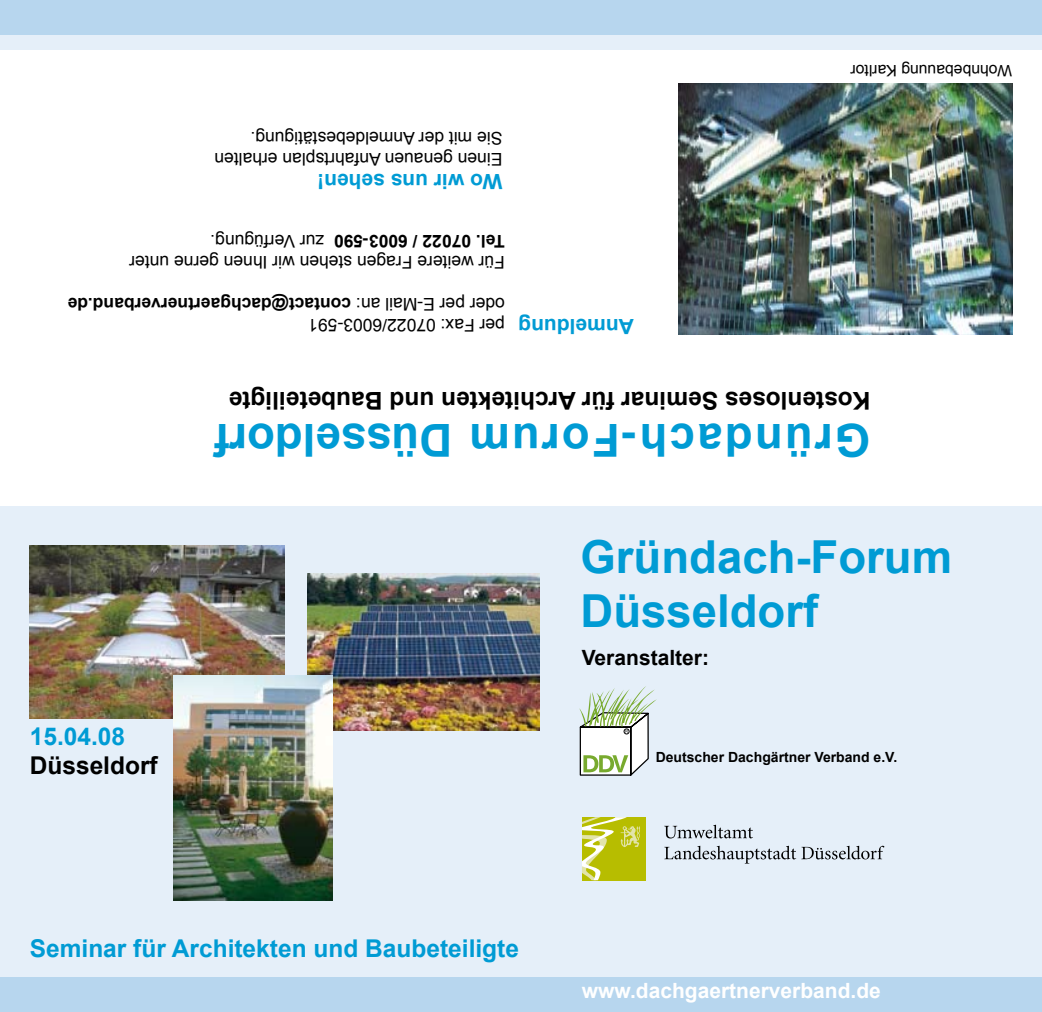
<style>
.page{position:relative;width:1042px;height:1012px;background:#fff}
.page>*{position:absolute;margin:0;border:0;box-sizing:border-box;transform-origin:0 0}
.t1{font:700 45.5px/54.6px "Arial";color:#009bd4}
.t2{font:700 45.5px "Arial";letter-spacing:.05em;color:#009bd4}
.t3{font:700 24.5px "Arial";color:#000}
.t4{font:700 24.5px "Arial";color:#009bd4}
.t5{font:700 21px "Arial";color:#fff}
.t6{font:700 21px "Arial";color:#009bd4}
.t7{font:700 21px "Arial";color:#000}
.t8{font:17.5px/21px "Arial";color:#000}
.t9{font:700 17.5px "Arial";color:#000}
.t10{font:15.75px "Arial";color:#000}
.t11{font:700 14px "Arial";color:#000}
.s1{font-weight:400}
</style>
<div class="page">
<div style="left:0;top:506px;width:1042px;height:506px;background:#e5eff9"></div>
<div style="left:0;top:977px;width:1042px;height:35px;background:#b7d6ee"></div>
<svg style="left:579px;top:686px;width:78px;height:90px"></svg>
<img style="left:308px;top:574px;width:231px;height:156px">
<svg style="left:664px;top:846px;width:220px;height:18px"></svg>
<svg style="left:664px;top:825px;width:89px;height:13px"></svg>
<div style="left:582px;top:817px;width:63px;height:63px;background:#b7bd00"></div>
<svg style="left:582px;top:817px;width:58px;height:63px"></svg>
<div style="left:0;top:35px;width:1042px;height:15px;background:#e5eff9"></div>
<div style="left:0;top:0;width:1042px;height:35px;background:#b7d6ee"></div>
<img style="left:678px;top:83px;width:334px;height:252px">
<img style="left:30px;top:546px;width:254px;height:173px">
<img style="left:174px;top:675px;width:158px;height:226px">
<p class="t8" style="left:502px;top:170px;width:289px;rotate:-180deg">Einen genauen Anfahrtsplan erhalten<br>Sie mit der Anmeldebestätigung.</p>
<p class="t6" style="left:502px;top:195px;width:187px;rotate:-180deg">Wo wir uns sehen!</p>
<p class="t8" style="left:324px;top:273px;width:196px;text-indent:-181px;rotate:-180deg">Für weitere Fragen stehen wir Ihnen gerne unter zur Verfügung.</p>
<p class="t9" style="left:505px;top:253px;width:172px;rotate:-180deg">Tel. 07022 / 6003-590</p>
<p class="t9" style="left:505px;top:316px;width:439px;rotate:-180deg"><span class="s1">oder per E-Mail an:</span> contact@dachgaertnerverband.de</p>
<p class="t8" style="left:505px;top:336px;width:198px;rotate:-180deg">per Fax: 07022/6003-591</p>
<p class="t6" style="left:634px;top:340px;width:117px;rotate:-180deg">Anmeldung</p>
<p class="t10" style="left:1012px;top:81px;width:163px;rotate:-180deg">Wohnbebauung Karltor</p>
<h2 class="t3" style="left:870px;top:417px;width:643px;rotate:-180deg">Kostenloses Seminar für Architekten und Baubeteiligte</h2>
<h1 class="t2" style="left:870px;top:470px;width:658px;rotate:-180deg">Gründach-Forum Düsseldorf</h1>
<h2 class="t4" style="left:30px;top:720px;width:97px">15.04.08</h2>
<h2 class="t3" style="left:30px;top:749px;width:129px">Düsseldorf</h2>
<h1 class="t1" style="left:580px;top:531px;width:373px">Gründach-Forum<br>Düsseldorf</h1>
<p class="t7" style="left:582px;top:644px;width:129px">Veranstalter:</p>
<p class="t11" style="left:656px;top:748px;width:243px">Deutscher Dachgärtner Verband e.V.</p>
<h2 class="t4" style="left:30px;top:932px;width:491px">Seminar für Architekten und Baubeteiligte</h2>
<p class="t5" style="left:582px;top:976px;width:301px">www.dachgaertnerverband.de</p>
</div>
